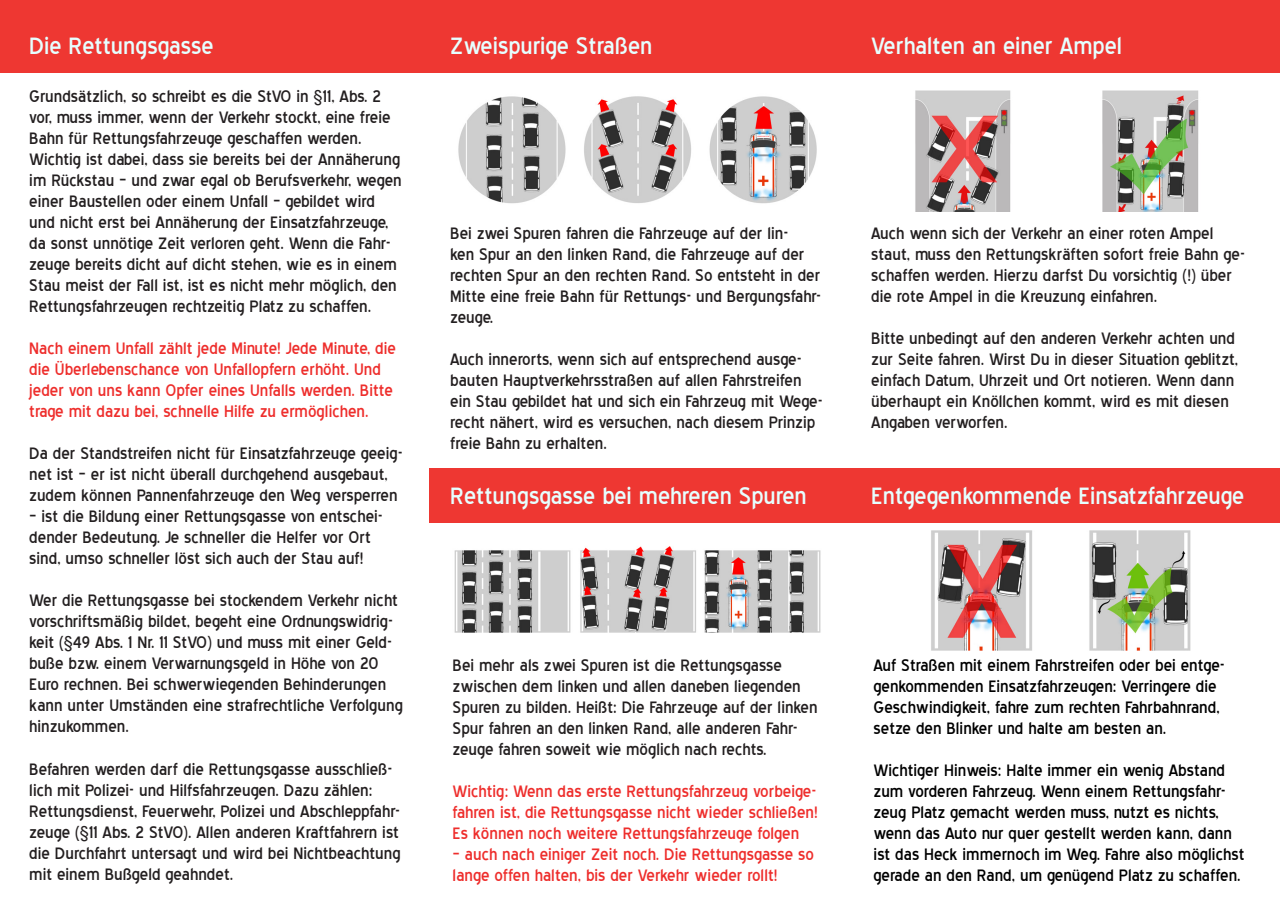
<style>
.page{position:relative;width:1280px;height:910px;background:#fff}
.page>*{position:absolute;margin:0;border:0;box-sizing:border-box;transform-origin:0 0}
.t1{font:30px "Blue Highway";color:#e6ffff}
.t2{font:21px/21px "Blue Highway";color:#231f20}
.t3{font:21px/21px "Blue Highway";color:#000001}
.t4{font:21px/21px "Blue Highway";color:#ee2e2c}
.s1{font-family:"Arial";font-size:16.5px}
</style>
<div class="page">
<div style="left:0;top:0;width:429px;height:72px;background:#ee3732"></div>
<div style="left:429px;top:0;width:421px;height:72px;background:#ee3732"></div>
<img style="left:458px;top:96px;width:359px;height:108px">
<img style="left:454px;top:546px;width:367px;height:87px">
<div style="left:429px;top:469px;width:421px;height:54px;background:#ee3732"></div>
<div style="left:850px;top:0;width:430px;height:72px;background:#ee3732"></div>
<img style="left:915px;top:90px;width:96px;height:122px">
<img style="left:931px;top:531px;width:260px;height:120px">
<div style="left:850px;top:469px;width:430px;height:54px;background:#ee3732"></div>
<img style="left:1102px;top:90px;width:97px;height:122px">
<p class="t1" style="left:29px;top:33px;width:186px">Die Rettungsgasse</p>
<p class="t2" style="left:29px;top:87px;width:374px">Grundsätzlich, so schreibt es die StVO in <span class="s1">§</span>11, Abs. 2 vor, muss immer, wenn der Verkehr stockt, eine freie Bahn für Rettungsfahrzeuge geschaffen werden.<br>Wichtig ist dabei, dass sie bereits bei der Annäherung im Rückstau – und zwar egal ob Berufsverkehr, wegen einer Baustellen oder einem Unfall – gebildet wird und nicht erst bei Annäherung der Einsatzfahrzeuge, da sonst unnötige Zeit verloren geht. Wenn die Fahr&shy;zeuge bereits dicht auf dicht stehen, wie es in einem Stau meist der Fall ist, ist es nicht mehr möglich, den Rettungsfahrzeugen rechtzeitig Platz zu schaffen.</p>
<p class="t4" style="left:29px;top:339px;width:368px">Nach einem Unfall zählt jede Minute! Jede Minute, die die Überlebenschance von Unfallopfern erhöht. Und jeder von uns kann Opfer eines Unfalls werden. Bitte trage mit dazu bei, schnelle Hilfe zu ermöglichen.</p>
<p class="t2" style="left:29px;top:444px;width:375px">Da der Standstreifen nicht für Einsatzfahrzeuge geeig&shy;net ist – er ist nicht überall durchgehend ausgebaut, zudem können Pannenfahrzeuge den Weg versperren</p>
<p class="t2" style="left:29px;top:507px;width:355px">– ist die Bildung einer Rettungsgasse von entschei&shy;dender Bedeutung. Je schneller die Helfer vor Ort sind, umso schneller löst sich auch der Stau auf!</p>
<p class="t2" style="left:29px;top:591px;width:375px">Wer die Rettungsgasse bei stockendem Verkehr nicht vorschriftsmäßig bildet, begeht eine Ordnungswidrig&shy;keit (<span class="s1">§</span>49 Abs. 1 Nr. 11 StVO) und muss mit einer Geld&shy;buße bzw. einem Verwarnungsgeld in Höhe von 20<br>Euro rechnen. Bei schwerwiegenden Behinderungen kann unter Umständen eine strafrechtliche Verfolgung hinzukommen.</p>
<p class="t2" style="left:29px;top:759px;width:373px">Befahren werden darf die Rettungsgasse ausschließ&shy;lich mit Polizei- und Hilfsfahrzeugen. Dazu zählen:<br>Rettungsdienst, Feuerwehr, Polizei und Abschleppfahr&shy;zeuge (<span class="s1">§</span>11 Abs. 2 StVO). Allen anderen Kraftfahrern ist die Durchfahrt untersagt und wird bei Nichtbeachtung mit einem Bußgeld geahndet.</p>
<p class="t1" style="left:450px;top:33px;width:204px">Zweispurige Straßen</p>
<p class="t2" style="left:450px;top:223px;width:372px">Bei zwei Spuren fahren die Fahrzeuge auf der lin-<br>ken Spur an den linken Rand, die Fahrzeuge auf der rechten Spur an den rechten Rand. So entsteht in der Mitte eine freie Bahn für Rettungs- und Bergungsfahr&shy;zeuge.</p>
<p class="t2" style="left:450px;top:349px;width:374px">Auch innerorts, wenn sich auf entsprechend ausge&shy;bauten Hauptverkehrsstraßen auf allen Fahrstreifen ein Stau gebildet hat und sich ein Fahrzeug mit Wege&shy;recht nähert, wird es versuchen, nach diesem Prinzip freie Bahn zu erhalten.</p>
<p class="t1" style="left:450px;top:483px;width:358px">Rettungsgasse bei mehreren Spuren</p>
<p class="t2" style="left:453px;top:655px;width:366px">Bei mehr als zwei Spuren ist die Rettungsgasse zwischen dem linken und allen daneben liegenden Spuren zu bilden. Heißt: Die Fahrzeuge auf der linken Spur fahren an den linken Rand, alle anderen Fahr&shy;zeuge fahren soweit wie möglich nach rechts.</p>
<p class="t4" style="left:453px;top:781px;width:367px;text-align:justify">Wichtig: Wenn das erste Rettungsfahrzeug vorbeige&shy;fahren ist, die Rettungsgasse nicht wieder schließen!<br>Es können noch weitere Rettungsfahrzeuge folgen</p>
<p class="t4" style="left:453px;top:844px;width:363px">– auch nach einiger Zeit noch. Die Rettungsgasse so lange offen halten, bis der Verkehr wieder rollt!</p>
<p class="t1" style="left:871px;top:33px;width:252px">Verhalten an einer Ampel</p>
<p class="t2" style="left:871px;top:223px;width:375px">Auch wenn sich der Verkehr an einer roten Ampel staut, muss den Rettungskräften sofort freie Bahn ge&shy;schaffen werden. Hierzu darfst Du vorsichtig (!) über die rote Ampel in die Kreuzung einfahren.</p>
<p class="t2" style="left:871px;top:328px;width:368px">Bitte unbedingt auf den anderen Verkehr achten und zur Seite fahren. Wirst Du in dieser Situation geblitzt, einfach Datum, Uhrzeit und Ort notieren. Wenn dann überhaupt ein Knöllchen kommt, wird es mit diesen Angaben verworfen.</p>
<p class="t1" style="left:871px;top:483px;width:374px">Entgegenkommende Einsatzfahrzeuge</p>
<p class="t3" style="left:874px;top:655px;width:353px">Auf Straßen mit einem Fahrstreifen oder bei entge&shy;genkommenden Einsatzfahrzeugen: Verringere die Geschwindigkeit, fahre zum rechten Fahrbahnrand, setze den Blinker und halte am besten an.</p>
<p class="t3" style="left:874px;top:760px;width:372px">Wichtiger Hinweis: Halte immer ein wenig Abstand zum vorderen Fahrzeug. Wenn einem Rettungsfahr&shy;zeug Platz gemacht werden muss, nutzt es nichts, wenn das Auto nur quer gestellt werden kann, dann ist das Heck immernoch im Weg. Fahre also möglichst gerade an den Rand, um genügend Platz zu schaffen.</p>
</div>
